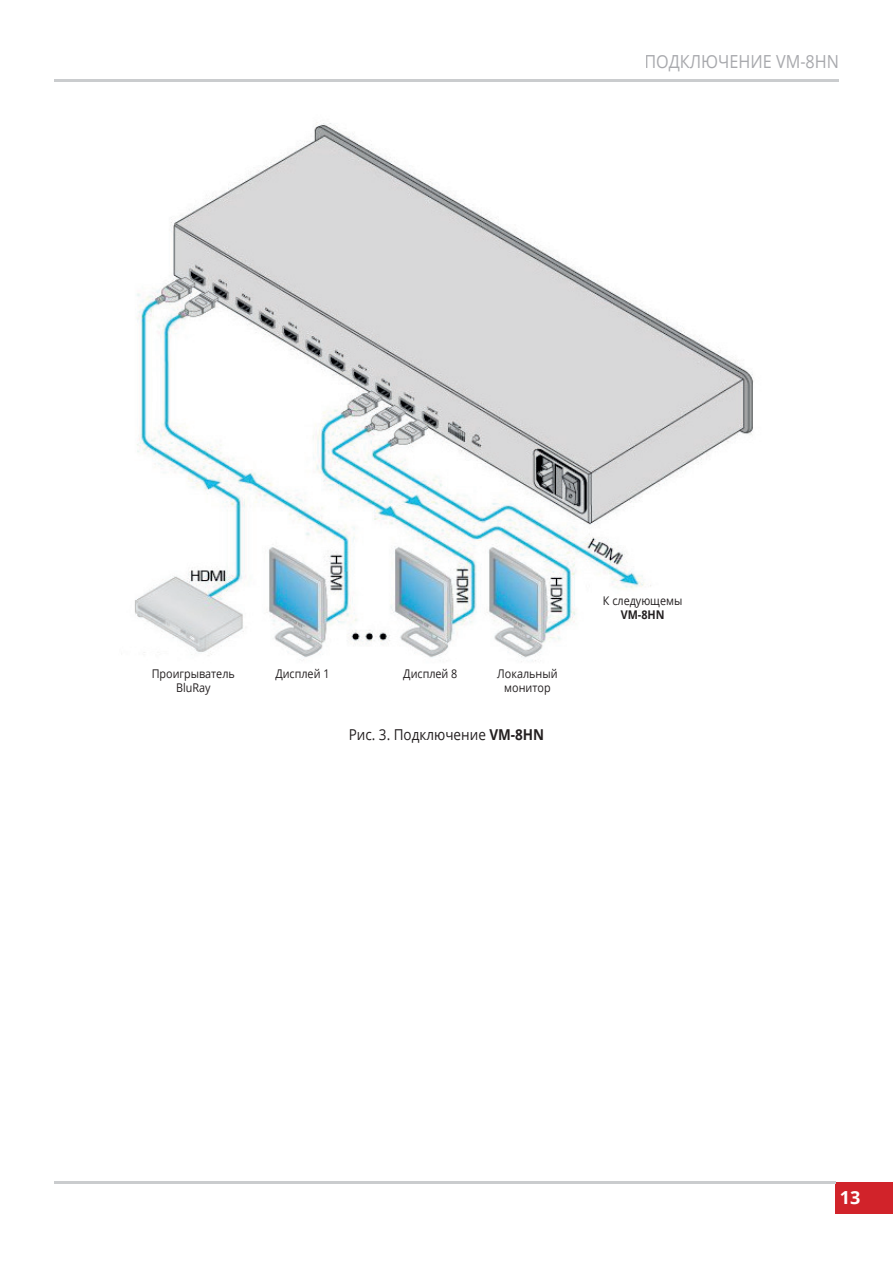
<style>
.page{position:relative;width:893px;height:1263px;background:#fff}
.page>*{position:absolute;margin:0;border:0;box-sizing:border-box;transform-origin:0 0}
.t1{font:18px "Open Sans";color:#a8a9ad;scale:.9 1}
.t2{font:700 18px "Open Sans";color:#fff}
.t3{font:15px "Open Sans";color:#231f20;scale:.9 1}
.t4{font:12px/14.4px "Open Sans";color:#231f20;text-align:center;scale:.9 1}
.t5{font:700 12px "Open Sans";color:#231f20;scale:.9 1}
.s1{font-weight:700}
</style>
<div class="page">
<hr style="left:54px;top:80px;width:785px;height:2px;background:#caccce">
<div style="left:836px;top:1182px;width:57px;height:31px;background:#d1232a"></div>
<hr style="left:54px;top:1182px;width:782px;height:2px;background:#caccce">
<img style="left:134px;top:122px;width:620px;height:540px">
<h1 class="t1" style="left:644px;top:49px;width:218px">ПОДКЛЮЧЕНИЕ VM-8HN</h1>
<p class="t4" style="left:152px;top:666px;width:94px">Проигрыватель<br>BluRay</p>
<p class="t4" style="left:275px;top:666px;width:62px">Дисплей 1</p>
<p class="t4" style="left:403px;top:666px;width:62px">Дисплей 8</p>
<p class="t4" style="left:497px;top:666px;width:69px">Локальный монитор</p>
<p class="t3" style="left:349px;top:724px;width:219px">Рис. 3. Подключение <span class="s1">VM-8HN</span></p>
<p class="t4" style="left:603px;top:593px;width:90px">К следующемы</p>
<p class="t5" style="left:621px;top:606px;width:50px">VM-8HN</p>
<h1 class="t2" style="left:840px;top:1185px;width:22px">13</h1>
</div>
